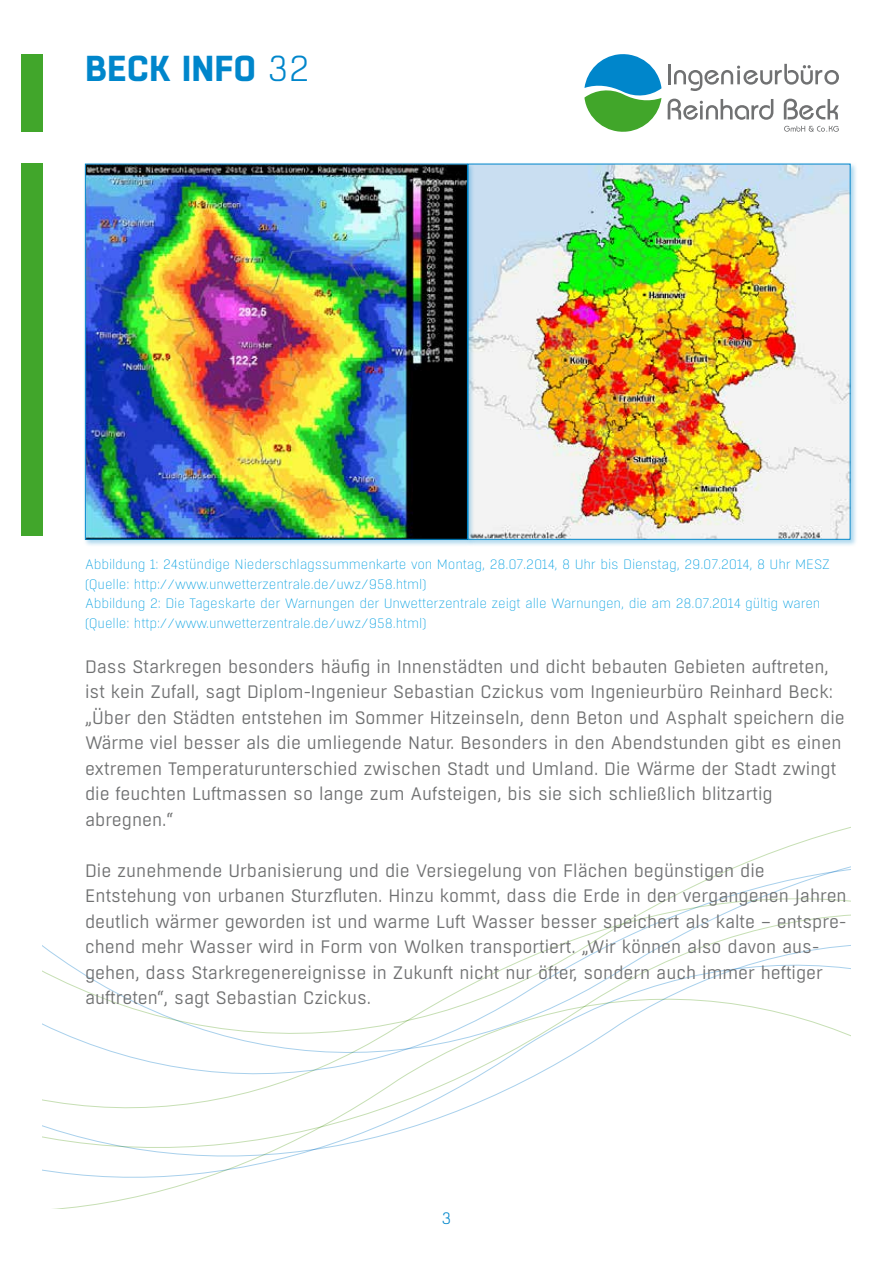
<style>
.page{position:relative;width:893px;height:1263px;background:#fff}
.page>*{position:absolute;margin:0;border:0;box-sizing:border-box;transform-origin:0 0}
.t1{font:700 36px "Boxed";color:#0086cb}
.t2{font:18px/25.5px "Boxed";color:#707172}
.t3{font:300 16.5px "Boxed";color:#0086cb}
.t4{font:200 13.5px/19.5px "Boxed";letter-spacing:-.01em;color:#009ee0}
.s1{font-weight:300}
</style>
<div class="page">
<hr style="left:668px;top:64px;width:3px;height:20px;background:#707172">
<svg style="left:674px;top:64px;width:165px;height:27px"></svg>
<svg style="left:668px;top:99px;width:105px;height:21px"></svg>
<svg style="left:784px;top:99px;width:55px;height:21px"></svg>
<svg style="left:784px;top:126px;width:55px;height:6px"></svg>
<svg style="left:584px;top:54px;width:77px;height:78px"></svg>
<svg style="left:43px;top:897px;width:807px;height:312px"></svg>
<div style="left:21px;top:54px;width:22px;height:78px;background:#41a62b"></div>
<div style="left:21px;top:164px;width:22px;height:372px;background:#41a62b"></div>
<div style="left:466px;top:162px;width:392px;height:385px;background:#0086cb;opacity:.33"></div>
<img style="left:475px;top:166px;width:373px;height:372px">
<div style="left:83px;top:162px;width:392px;height:385px;background:#0086cb;opacity:.33"></div>
<img style="left:87px;top:166px;width:379px;height:372px">
<div style="left:85px;top:164px;width:383px;height:376px;border:1px solid #0086cb"></div>
<h1 class="t1" style="left:85px;top:44px;width:226px">BECK INFO <span class="s1">32</span></h1>
<p class="t4" style="left:85px;top:555px;width:746px">Abbildung 1: 24stündige Niederschlagssummenkarte von Montag, 28.07.2014, 8 Uhr bis Dienstag, 29.07.2014, 8 Uhr MESZ (Quelle: http://www.unwetterzentrale.de/uwz/958.html)<br>Abbildung 2: Die Tageskarte der Warnungen der Unwetterzentrale zeigt alle Warnungen, die am 28.07.2014 gültig waren (Quelle: http://www.unwetterzentrale.de/uwz/958.html)</p>
<p class="t2" style="left:85px;top:654px;width:761px">Dass Starkregen besonders häufig in Innenstädten und dicht bebauten Gebieten auftreten, ist kein Zufall, sagt Diplom-Ingenieur Sebastian Czickus vom Ingenieurbüro Reinhard Beck: „Über den Städten entstehen im Sommer Hitzeinseln, denn Beton und Asphalt speichern die Wärme viel besser als die umliegende Natur. Besonders in den Abendstunden gibt es einen extremen Temperaturunterschied zwischen Stadt und Umland. Die Wärme der Stadt zwingt die feuchten Luftmassen so lange zum Aufsteigen, bis sie sich schließlich blitzartig abregnen.“</p>
<p class="t2" style="left:85px;top:858px;width:763px">Die zunehmende Urbanisierung und die Versiegelung von Flächen begünstigen die Entstehung von urbanen Sturzfluten. Hinzu kommt, dass die Erde in den vergangenen Jahren deutlich wärmer geworden ist und warme Luft Wasser besser speichert als kalte – entspre&shy;chend mehr Wasser wird in Form von Wolken transportiert. „Wir können also davon aus&shy;gehen, dass Starkregenereignisse in Zukunft nicht nur öfter, sondern auch immer heftiger auftreten“, sagt Sebastian Czickus.</p>
<p class="t3" style="left:442px;top:1208px;width:11px">3</p>
</div>
